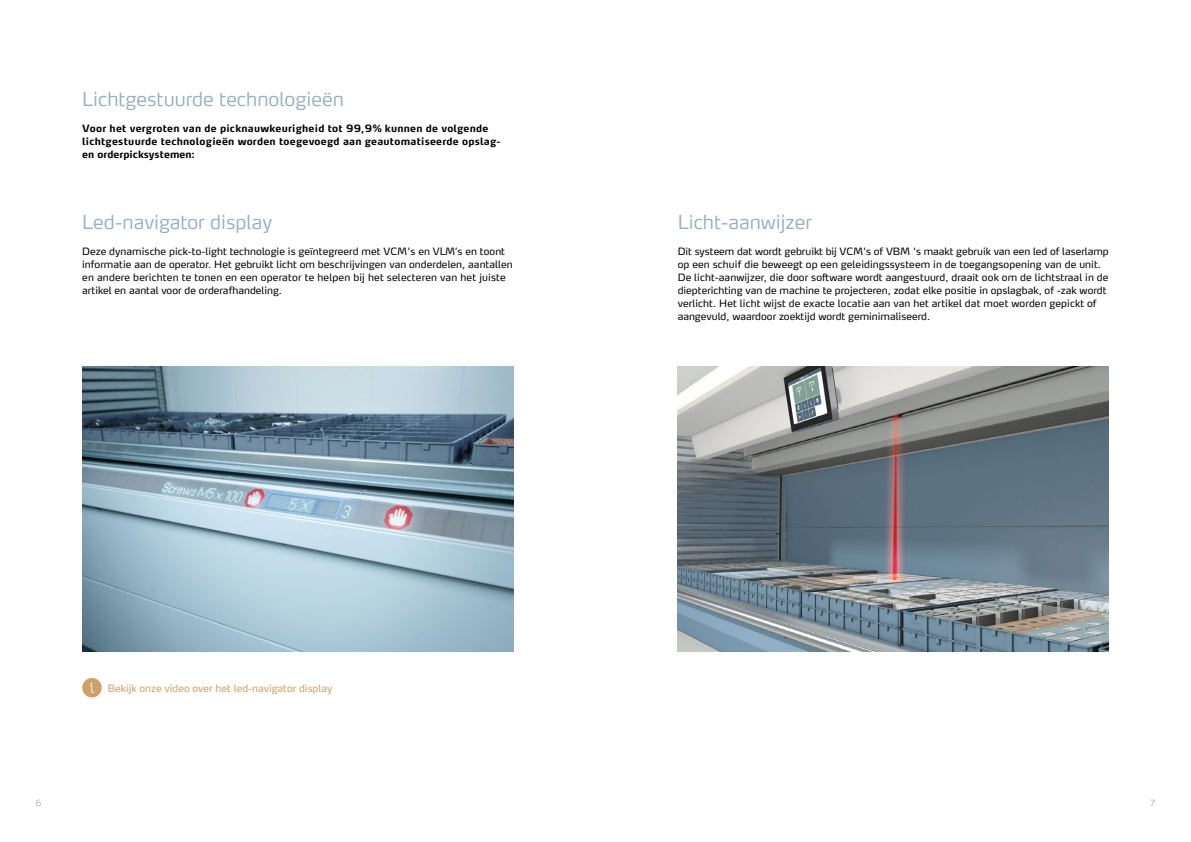
<style>
.page{position:relative;width:1191px;height:842px;background:#fff}
.page>*{position:absolute;margin:0;border:0;box-sizing:border-box;transform-origin:0 0}
.t1{font:300 19px "Max Pro";color:#96aec2}
.t2{font:10px/13px "Max Pro";letter-spacing:.005em;color:#000}
.t3{font:700 10px/13px "Max Pro";letter-spacing:.025em;color:#000}
.t4{font:10px "Max Pro";color:#ce9f6b}
.t5{font:300 8.5px "Max Pro";color:#a8aca9}
</style>
<div class="page">
<img style="left:82px;top:367px;width:431px;height:285px">
<img style="left:677px;top:367px;width:431px;height:285px">
<div style="left:82px;top:678px;width:20px;height:19px;background:#ce9f6b;border-radius:50%"></div>
<svg style="left:90px;top:682px;width:4px;height:11px"></svg>
<h1 class="t1" style="left:82px;top:83px;width:263px">Lichtgestuurde technologieën</h1>
<p class="t3" style="left:82px;top:120px;width:420px">Voor het vergroten van de picknauwkeurigheid tot 99,9% kunnen de volgende lichtgestuurde technologieën worden toegevoegd aan geautomatiseerde opslag&shy;en orderpicksystemen:</p>
<h1 class="t1" style="left:82px;top:206px;width:191px">Led-navigator display</h1>
<p class="t2" style="left:82px;top:244px;width:432px">Deze dynamische pick-to-light technologie is geïntegreerd met VCM's en VLM’s en toont informatie aan de operator. Het gebruikt licht om beschrijvingen van onderdelen, aantallen en andere berichten te tonen en een operator te helpen bij het selecteren van het juiste artikel en aantal voor de orderafhandeling.</p>
<p class="t4" style="left:108px;top:679px;width:226px">Bekijk onze video over het led-navigator display</p>
<h1 class="t1" style="left:677px;top:206px;width:136px">Licht-aanwijzer</h1>
<p class="t2" style="left:677px;top:244px;width:432px">Dit systeem dat wordt gebruikt bij VCM's of VBM 's maakt gebruik van een led of laserlamp op een schuif die beweegt op een geleidingssysteem in de toegangsopening van de unit.<br>De licht-aanwijzer, die door software wordt aangestuurd, draait ook om de lichtstraal in de diepterichting van de machine te projecteren, zodat elke positie in opslagbak, of -zak wordt verlicht. Het licht wijst de exacte locatie aan van het artikel dat moet worden gepickt of aangevuld, waardoor zoektijd wordt geminimaliseerd.</p>
<p class="t5" style="left:36px;top:796px;width:7px">6</p>
<p class="t5" style="left:1150px;top:796px;width:7px">7</p>
</div>
